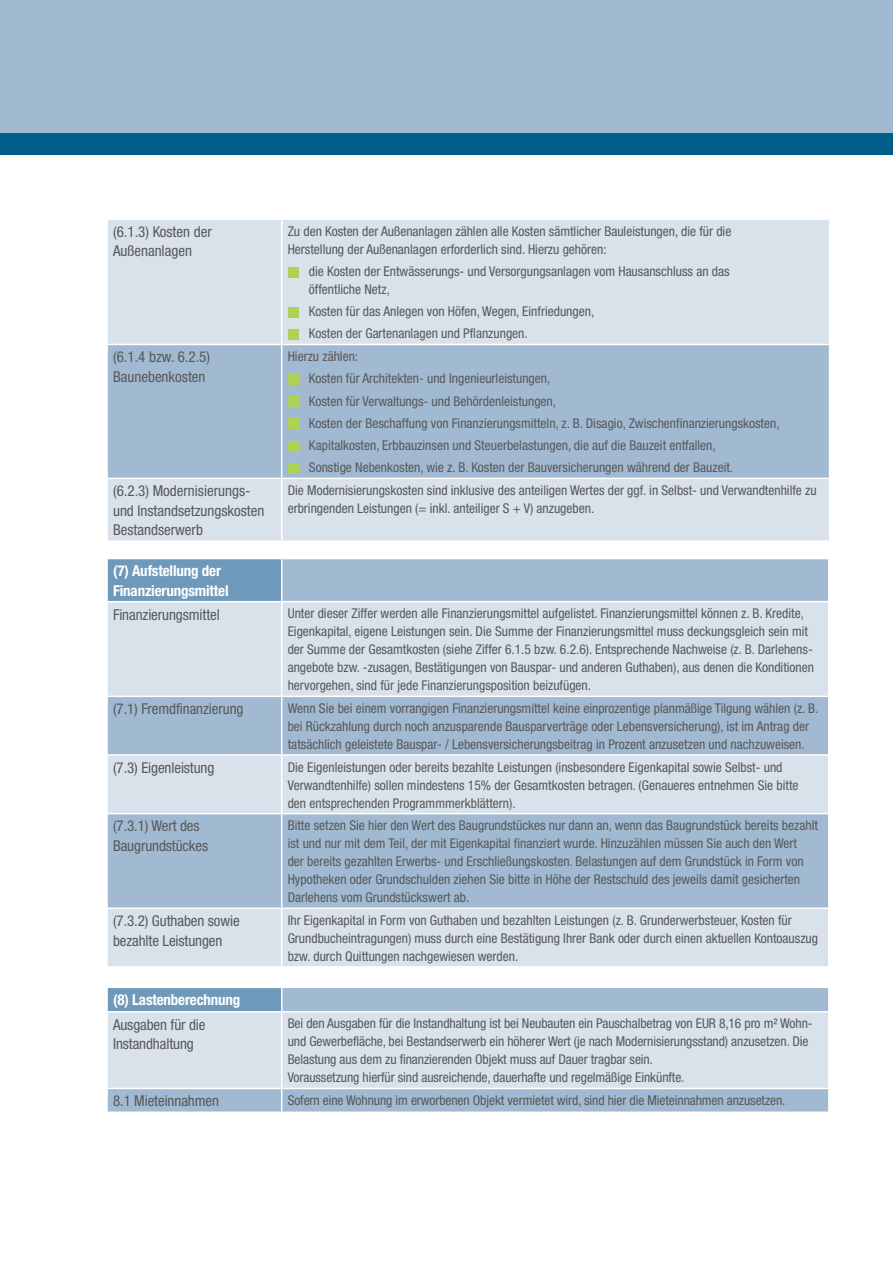
<style>
.page{position:relative;width:893px;height:1263px;background:#fff}
.page>*{position:absolute;margin:0;border:0;box-sizing:border-box;transform-origin:0 0}
.t1{font:condensed 15px/19.5px "Helvetica Neue";letter-spacing:-.005em;color:#58585b}
.t2{font:700 condensed 15px/19.5px "Helvetica Neue";letter-spacing:-.01em;color:#fff}
.t3{font:condensed 13.5px/18px "Helvetica Neue";color:#58585b}
</style>
<div class="page">
<div style="left:0;top:0;width:893px;height:151px;background:#a1bad1"></div>
<div style="left:0;top:133px;width:893px;height:21px;background:#005e8b"></div>
<div style="left:108px;top:220px;width:721px;height:320px;background:#d9e1eb"></div>
<div style="left:108px;top:345px;width:721px;height:133px;background:#a1bad1"></div>
<hr style="left:281px;top:220px;width:1px;height:124px;background:#fff">
<hr style="left:106px;top:344px;width:176px;height:1px;background:#fff">
<hr style="left:282px;top:344px;width:548px;height:1px;background:#fff">
<hr style="left:281px;top:345px;width:1px;height:133px;background:#fff">
<hr style="left:106px;top:478px;width:176px;height:1px;background:#fff">
<hr style="left:282px;top:478px;width:548px;height:1px;background:#fff">
<hr style="left:281px;top:479px;width:1px;height:61px;background:#fff">
<div style="left:288px;top:267px;width:11px;height:10px;background:#aed255"></div>
<div style="left:288px;top:307px;width:11px;height:11px;background:#aed255"></div>
<div style="left:288px;top:329px;width:11px;height:11px;background:#aed255"></div>
<div style="left:288px;top:374px;width:11px;height:11px;background:#aed255"></div>
<div style="left:288px;top:396px;width:11px;height:11px;background:#aed255"></div>
<div style="left:288px;top:418px;width:11px;height:11px;background:#aed255"></div>
<div style="left:288px;top:441px;width:11px;height:11px;background:#aed255"></div>
<div style="left:288px;top:463px;width:11px;height:11px;background:#aed255"></div>
<svg style="left:108px;top:559px;width:720px;height:42px;background:#95b2cb"></svg>
<svg style="left:108px;top:602px;width:720px;height:364px;background:#c1d0e0"></svg>
<svg style="left:108px;top:756px;width:173px;height:210px;background:#c0cfdf"></svg>
<hr style="left:281px;top:559px;width:1px;height:42px;background:#fff">
<hr style="left:281px;top:602px;width:1px;height:93px;background:#fff">
<hr style="left:106px;top:695px;width:176px;height:2px;background:#fff">
<hr style="left:282px;top:695px;width:548px;height:2px;background:#fff">
<hr style="left:281px;top:697px;width:1px;height:57px;background:#fff">
<hr style="left:106px;top:754px;width:176px;height:2px;background:#fff">
<hr style="left:282px;top:754px;width:548px;height:2px;background:#fff">
<hr style="left:281px;top:756px;width:1px;height:57px;background:#fff">
<hr style="left:106px;top:813px;width:176px;height:1px;background:#fff">
<hr style="left:282px;top:813px;width:548px;height:1px;background:#fff">
<hr style="left:281px;top:814px;width:1px;height:93px;background:#fff">
<hr style="left:106px;top:907px;width:176px;height:2px;background:#fff">
<hr style="left:282px;top:907px;width:548px;height:2px;background:#fff">
<hr style="left:281px;top:909px;width:1px;height:57px;background:#fff">
<svg style="left:108px;top:988px;width:720px;height:123px;background:#9bb6ce"></svg>
<div style="left:108px;top:1012px;width:720px;height:76px;background:#d9e1eb"></div>
<svg style="left:281px;top:988px;width:1px;height:23px"></svg>
<hr style="left:106px;top:1011px;width:176px;height:1px;background:#fff">
<hr style="left:282px;top:1011px;width:548px;height:1px;background:#fff">
<hr style="left:281px;top:1012px;width:1px;height:76px;background:#fff">
<hr style="left:106px;top:1088px;width:176px;height:1px;background:#fff">
<hr style="left:282px;top:1088px;width:548px;height:1px;background:#fff">
<svg style="left:281px;top:1089px;width:1px;height:22px"></svg>
<p class="t1" style="left:113px;top:222px;width:100px">(6.1.3) Kosten der<br>Außenanlagen</p>
<p class="t3" style="left:288px;top:222px;width:445px">Zu den Kosten der Außenanlagen zählen alle Kosten sämtlicher Bauleistungen, die für die<br>Herstellung der Außenanlagen erforderlich sind. Hierzu gehören:</p>
<p class="t3" style="left:309px;top:262px;width:422px">die Kosten der Entwässerungs- und Versorgungsanlagen vom Hausanschluss an das öffentliche Netz,</p>
<p class="t3" style="left:309px;top:300px;width:287px;line-height:22.2px">Kosten für das Anlegen von Höfen, Wegen, Einfriedungen,<br>Kosten der Gartenanlagen und Pflanzungen.</p>
<p class="t1" style="left:113px;top:347px;width:99px">(6.1.4 bzw. 6.2.5)<br>Baunebenkosten</p>
<p class="t3" style="left:309px;top:345px;width:472px;line-height:22.2px;text-indent:-21px">Hierzu zählen:<br>Kosten für Architekten- und Ingenieurleistungen,<br>Kosten für Verwaltungs- und Behördenleistungen,<br>Kosten der Beschaffung von Finanzierungsmitteln, z. B. Disagio, Zwischenfinanzierungskosten, Kapitalkosten, Erbbauzinsen und Steuerbelastungen, die auf die Bauzeit entfallen,<br>Sonstige Nebenkosten, wie z. B. Kosten der Bauversicherungen während der Bauzeit.</p>
<p class="t1" style="left:113px;top:481px;width:153px">(6.2.3) Modernisierungs&shy;und Instandsetzungskosten<br>Bestandserwerb</p>
<p class="t3" style="left:288px;top:481px;width:530px">Die Modernisierungskosten sind inklusive des anteiligen Wertes der ggf. in Selbst- und Verwandtenhilfe zu erbringenden Leistungen (= inkl. anteiliger S + V) anzugeben.</p>
<p class="t2" style="left:113px;top:561px;width:117px">(7) Aufstellung der<br>Finanzierungsmittel</p>
<p class="t1" style="left:113px;top:604px;width:108px">Finanzierungsmittel</p>
<p class="t3" style="left:288px;top:604px;width:528px">Unter dieser Ziffer werden alle Finanzierungsmittel aufgelistet. Finanzierungsmittel können z. B. Kredite, Eigenkapital, eigene Leistungen sein. Die Summe der Finanzierungsmittel muss deckungsgleich sein mit der Summe der Gesamtkosten (siehe Ziffer 6.1.5 bzw. 6.2.6). Entsprechende Nachweise (z. B. Darlehens&shy;angebote bzw. -zusagen, Bestätigungen von Bauspar- und anderen Guthaben), aus denen die Konditionen hervorgehen, sind für jede Finanzierungsposition beizufügen.</p>
<p class="t1" style="left:113px;top:699px;width:132px">(7.1) Fremdfinanzierung</p>
<p class="t3" style="left:288px;top:699px;width:532px">Wenn Sie bei einem vorrangigen Finanzierungsmittel keine einprozentige planmäßige Tilgung wählen (z. B. bei Rückzahlung durch noch anzusparende Bausparverträge oder Lebensversicherung), ist im Antrag der tatsächlich geleistete Bauspar- / Lebensversicherungsbeitrag in Prozent anzusetzen und nachzuweisen.</p>
<p class="t1" style="left:113px;top:758px;width:103px">(7.3) Eigenleistung</p>
<p class="t3" style="left:288px;top:758px;width:512px">Die Eigenleistungen oder bereits bezahlte Leistungen (insbesondere Eigenkapital sowie Selbst- und<br>Verwandtenhilfe) sollen mindestens 15% der Gesamtkosten betragen. (Genaueres entnehmen Sie bitte den entsprechenden Programmmerkblättern).</p>
<p class="t1" style="left:113px;top:816px;width:97px">(7.3.1) Wert des<br>Baugrundstückes</p>
<p class="t3" style="left:288px;top:816px;width:532px">Bitte setzen Sie hier den Wert des Baugrundstückes nur dann an, wenn das Baugrundstück bereits bezahlt ist und nur mit dem Teil, der mit Eigenkapital finanziert wurde. Hinzuzählen müssen Sie auch den Wert<br>der bereits gezahlten Erwerbs- und Erschließungskosten. Belastungen auf dem Grundstück in Form von Hypotheken oder Grundschulden ziehen Sie bitte in Höhe der Restschuld des jeweils damit gesicherten Darlehens vom Grundstückswert ab.</p>
<p class="t1" style="left:113px;top:911px;width:128px">(7.3.2) Guthaben sowie bezahlte Leistungen</p>
<p class="t3" style="left:288px;top:911px;width:532px">Ihr Eigenkapital in Form von Guthaben und bezahlten Leistungen (z. B. Grunderwerbsteuer, Kosten für<br>Grundbucheintragungen) muss durch eine Bestätigung Ihrer Bank oder durch einen aktuellen Kontoauszug bzw. durch Quittungen nachgewiesen werden.</p>
<p class="t2" style="left:113px;top:990px;width:129px">(8) Lastenberechnung</p>
<p class="t1" style="left:113px;top:1014px;width:94px">Ausgaben für die<br>Instandhaltung</p>
<p class="t3" style="left:288px;top:1014px;width:526px">Bei den Ausgaben für die Instandhaltung ist bei Neubauten ein Pauschalbetrag von EUR 8,16 pro m² Wohn&shy;und Gewerbefläche, bei Bestandserwerb ein höherer Wert (je nach Modernisierungsstand) anzusetzen. Die Belastung aus dem zu finanzierenden Objekt muss auf Dauer tragbar sein.<br>Voraussetzung hierfür sind ausreichende, dauerhafte und regelmäßige Einkünfte.</p>
<p class="t1" style="left:113px;top:1091px;width:107px">8.1 Mieteinnahmen</p>
<p class="t3" style="left:288px;top:1091px;width:499px">Sofern eine Wohnung im erworbenen Objekt vermietet wird, sind hier die Mieteinnahmen anzusetzen.</p>
</div>
